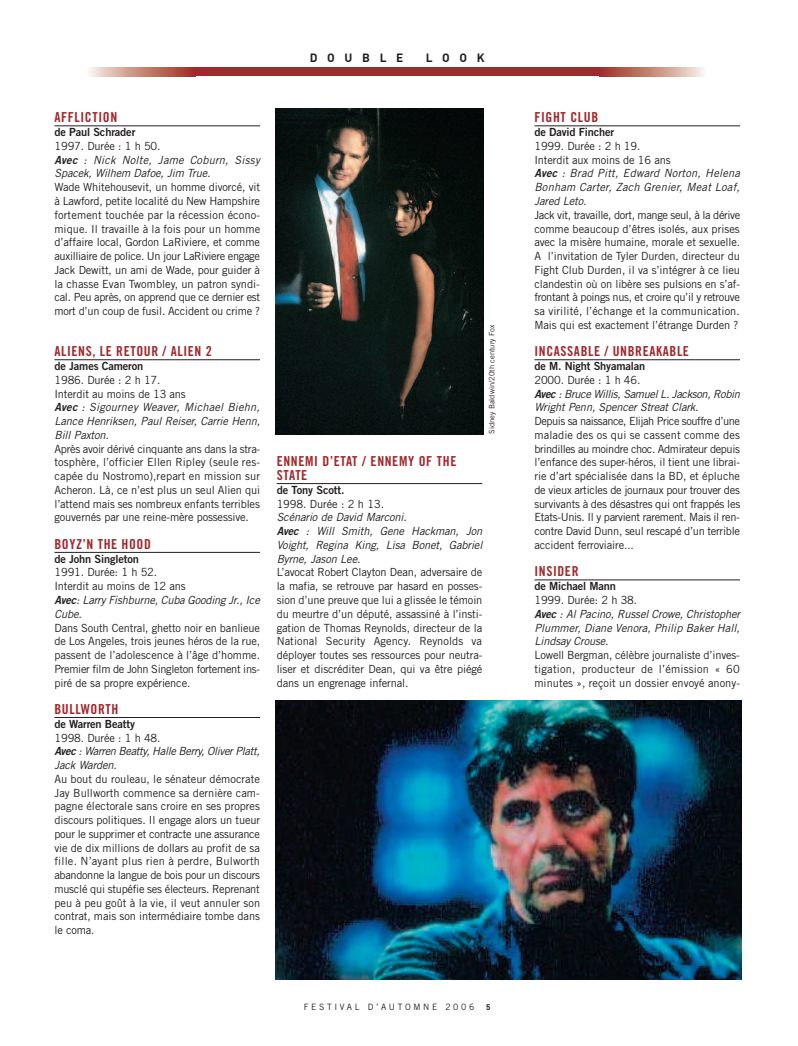
<style>
.page{position:relative;width:798px;height:1046px;background:#fff}
.page>*{position:absolute;margin:0;border:0;box-sizing:border-box;transform-origin:0 0}
.t1{font:13.75px/13.8px "Trade Gothic Bold Cond Twenty";letter-spacing:.045em;color:#9f292d}
.t2{font:700 11.88px "DIN";letter-spacing:.815em;color:#231f20}
.t3{font:11.25px/13.8px "Trade Gothic";letter-spacing:-.01em;color:#231f20;text-align:justify}
.t4{font:italic 11.25px/13.8px "Trade Gothic";letter-spacing:-.01em;color:#231f20}
.t5{font:italic 11.25px/13.8px "Trade Gothic";letter-spacing:.02em;color:#231f20}
.t6{font:11.25px "Trade Gothic Bold Two";letter-spacing:-.01em;color:#231f20}
.t7{font:italic 11.25px/13.8px "Trade Gothic";letter-spacing:-.035em;color:#231f20}
.t8{font:italic 11.25px/13.8px "Trade Gothic";letter-spacing:-.03em;color:#231f20}
.t9{font:8.75px "Trade Gothic";letter-spacing:.305em;color:#231f20}
.t10{font:700 8.12px "DIN";color:#231f20}
.t11{font:7.5px "Trade Gothic";color:#231f20}
.s1{font-style:normal}
.s2{font-family:"Trade Gothic Bold Two"}
</style>
<div class="page">
<div style="left:159px;top:67px;width:511px;height:9px;background:#9f292d"></div>
<svg style="left:90px;top:67px;width:100px;height:9px"></svg>
<svg style="left:603px;top:67px;width:100px;height:9px"></svg>
<hr style="left:54px;top:126px;width:206px;height:1px;background:#231f20">
<hr style="left:54px;top:359px;width:206px;height:1px;background:#231f20">
<hr style="left:54px;top:552px;width:206px;height:1px;background:#231f20">
<hr style="left:54px;top:717px;width:206px;height:1px;background:#231f20">
<hr style="left:276px;top:483px;width:206px;height:1px;background:#231f20">
<hr style="left:534px;top:126px;width:205px;height:1px;background:#231f20">
<hr style="left:534px;top:359px;width:205px;height:1px;background:#231f20">
<hr style="left:534px;top:579px;width:205px;height:1px;background:#231f20">
<img style="left:275px;top:700px;width:466px;height:278px">
<img style="left:275px;top:109px;width:208px;height:325px">
<p class="t2" style="left:310px;top:51px;width:95px">DOUBLE</p>
<p class="t2" style="left:425px;top:51px;width:60px">LOOK</p>
<p class="t1" style="left:54px;top:112px;width:64px">AFFLICTION</p>
<p class="t6" style="left:54px;top:128px;width:82px">de Paul Schrader</p>
<p class="t4" style="left:54px;top:140px;width:207px"><span class="s1">1997. Durée : 1 h 50.<br></span><span class="s2">Avec</span> : Nick Nolte, Jame Coburn, Sissy<br>Spacek, Wilhem Dafoe, Jim True.</p>
<p class="t3" style="left:54px;top:181px;width:207px">Wade Whitehousevit, un homme divorcé, vit à Lawford, petite localité du New Hampshire fortement touchée par la récession écono&shy;mique. Il travaille à la fois pour un homme d’affaire local, Gordon LaRiviere, et comme auxilliaire de police. Un jour LaRiviere engage Jack Dewitt, un ami de Wade, pour guider à la chasse Evan Twombley, un patron syndi&shy;cal. Peu après, on apprend que ce dernier est mort d’un coup de fusil. Accident ou crime ?</p>
<p class="t1" style="left:54px;top:345px;width:159px">ALIENS, LE RETOUR / ALIEN 2</p>
<p class="t6" style="left:54px;top:362px;width:90px">de James Cameron</p>
<p class="t4" style="left:54px;top:374px;width:207px"><span class="s1">1986. Durée : 2 h 17.<br>Interdit au moins de 13 ans<br></span><span class="s2">Avec</span> : Sigourney Weaver, Michael Biehn,<br>Lance Henriksen, Paul Reiser, Carrie Henn,<br>Bill Paxton.</p>
<p class="t3" style="left:54px;top:442px;width:207px">Après avoir dérivé cinquante ans dans la stra&shy;tosphère, l’officier Ellen Ripley (seule res&shy;capée du Nostromo),repart en mission sur Acheron. Là, ce n’est plus un seul Alien qui l’attend mais ses nombreux enfants terribles gouvernés par une reine-mère possessive.</p>
<p class="t1" style="left:54px;top:538px;width:98px">BOYZ’N THE HOOD</p>
<p class="t6" style="left:54px;top:554px;width:86px">de John Singleton</p>
<p class="t4" style="left:54px;top:566px;width:207px"><span class="s1">1991. Durée: 1 h 52.<br>Interdit au moins de 12 ans<br></span><span class="s2">Avec</span>: Larry Fishburne, Cuba Gooding Jr., Ice<br>Cube.</p>
<p class="t3" style="left:54px;top:621px;width:207px">Dans South Central, ghetto noir en banlieue de Los Angeles, trois jeunes héros de la rue, passent de l’adolescence à l’âge d’homme.<br>Premier film de John Singleton fortement ins&shy;piré de sa propre expérience.</p>
<p class="t1" style="left:54px;top:703px;width:65px">BULLWORTH</p>
<p class="t6" style="left:54px;top:719px;width:82px">de Warren Beatty</p>
<p class="t8" style="left:54px;top:731px;width:207px"><span class="s1">1998. Durée : 1 h 48.<br></span><span class="s2">Avec</span> : Warren Beatty, Halle Berry, Oliver Platt,<br>Jack Warden.</p>
<p class="t3" style="left:54px;top:772px;width:207px">Au bout du rouleau, le sénateur démocrate Jay Bullworth commence sa dernière cam&shy;pagne électorale sans croire en ses propres discours politiques. Il engage alors un tueur pour le supprimer et contracte une assurance vie de dix millions de dollars au profit de sa fille. N’ayant plus rien à perdre, Bulworth abandonne la langue de bois pour un discours musclé qui stupéfie ses électeurs. Reprenant peu à peu goût à la vie, il veut annuler son contrat, mais son intermédiaire tombe dans le coma.</p>
<p class="t11" style="left:489px;top:434px;width:111px;rotate:-90deg">Sidney Baldwin/20th century Fox</p>
<p class="t1" style="left:276px;top:455px;width:181px">ENNEMI D’ETAT / ENNEMY OF THE<br>STATE</p>
<p class="t6" style="left:276px;top:485px;width:69px">de Tony Scott.</p>
<p class="t3" style="left:276px;top:497px;width:109px">1998. Durée : 2 h 13.</p>
<p class="t4" style="left:276px;top:511px;width:207px">Scénario de David Marconi.<br><span class="s2">Avec</span> : Will Smith, Gene Hackman, Jon<br>Voight, Regina King, Lisa Bonet, Gabriel<br>Byrne, Jason Lee.</p>
<p class="t3" style="left:276px;top:566px;width:207px">L’avocat Robert Clayton Dean, adversaire de la mafia, se retrouve par hasard en posses&shy;sion d’une preuve que lui a glissée le témoin du meurtre d’un député, assassiné à l’insti&shy;gation de Thomas Reynolds, directeur de la National Security Agency. Reynolds va déployer toutes ses ressources pour neutra&shy;liser et discréditer Dean, qui va être piégé dans un engrenage infernal.</p>
<p class="t9" style="left:304px;top:1003px;width:172px">FESTIVAL D’AUTOMNE 2006</p>
<p class="t10" style="left:486px;top:1001px;width:6px">5</p>
<p class="t1" style="left:534px;top:112px;width:65px">FIGHT CLUB</p>
<p class="t6" style="left:534px;top:128px;width:81px">de David Fincher</p>
<p class="t5" style="left:534px;top:140px;width:207px"><span class="s1">1999. Durée : 2 h 19.<br>Interdit aux moins de 16 ans<br></span><span class="s2">Avec</span> : Brad Pitt, Edward Norton, Helena<br>Bonham Carter, Zach Grenier, Meat Loaf,<br>Jared Leto.</p>
<p class="t3" style="left:534px;top:209px;width:207px">Jack vit, travaille, dort, mange seul, à la dérive comme beaucoup d’êtres isolés, aux prises avec la misère humaine, morale et sexuelle.<br>A l’invitation de Tyler Durden, directeur du Fight Club Durden, il va s’intégrer à ce lieu clandestin où on libère ses pulsions en s’af&shy;frontant à poings nus, et croire qu’il y retrouve sa virilité, l’échange et la communication.<br>Mais qui est exactement l’étrange Durden ?</p>
<p class="t1" style="left:534px;top:345px;width:156px">INCASSABLE / UNBREAKABLE</p>
<p class="t6" style="left:534px;top:362px;width:112px">de M. Night Shyamalan</p>
<p class="t7" style="left:534px;top:374px;width:207px"><span class="s1">2000. Durée : 1 h 46.<br></span><span class="s2">Avec</span> : Bruce Willis, Samuel L. Jackson, Robin<br>Wright Penn, Spencer Streat Clark.</p>
<p class="t3" style="left:534px;top:415px;width:207px">Depuis sa naissance, Elijah Price souffre d’une maladie des os qui se cassent comme des brindilles au moindre choc. Admirateur depuis l’enfance des super-héros, il tient une librai&shy;rie d’art spécialisée dans la BD, et épluche de vieux articles de journaux pour trouver des survivants à des désastres qui ont frappés les Etats-Unis. Il y parvient rarement. Mais il ren&shy;contre David Dunn, seul rescapé d’un terrible accident ferroviaire...</p>
<p class="t1" style="left:534px;top:565px;width:46px">INSIDER</p>
<p class="t6" style="left:534px;top:582px;width:83px">de Michael Mann</p>
<p class="t4" style="left:534px;top:594px;width:207px"><span class="s1">1999. Durée: 2 h 38.<br></span><span class="s2">Avec</span> : Al Pacino, Russel Crowe, Christopher<br>Plummer, Diane Venora, Philip Baker Hall,<br>Lindsay Crouse.</p>
<p class="t3" style="left:534px;top:649px;width:207px">Lowell Bergman, célèbre journaliste d’inves&shy;tigation, producteur de l’émission « 60 minutes », reçoit un dossier envoyé anony-</p>
</div>
